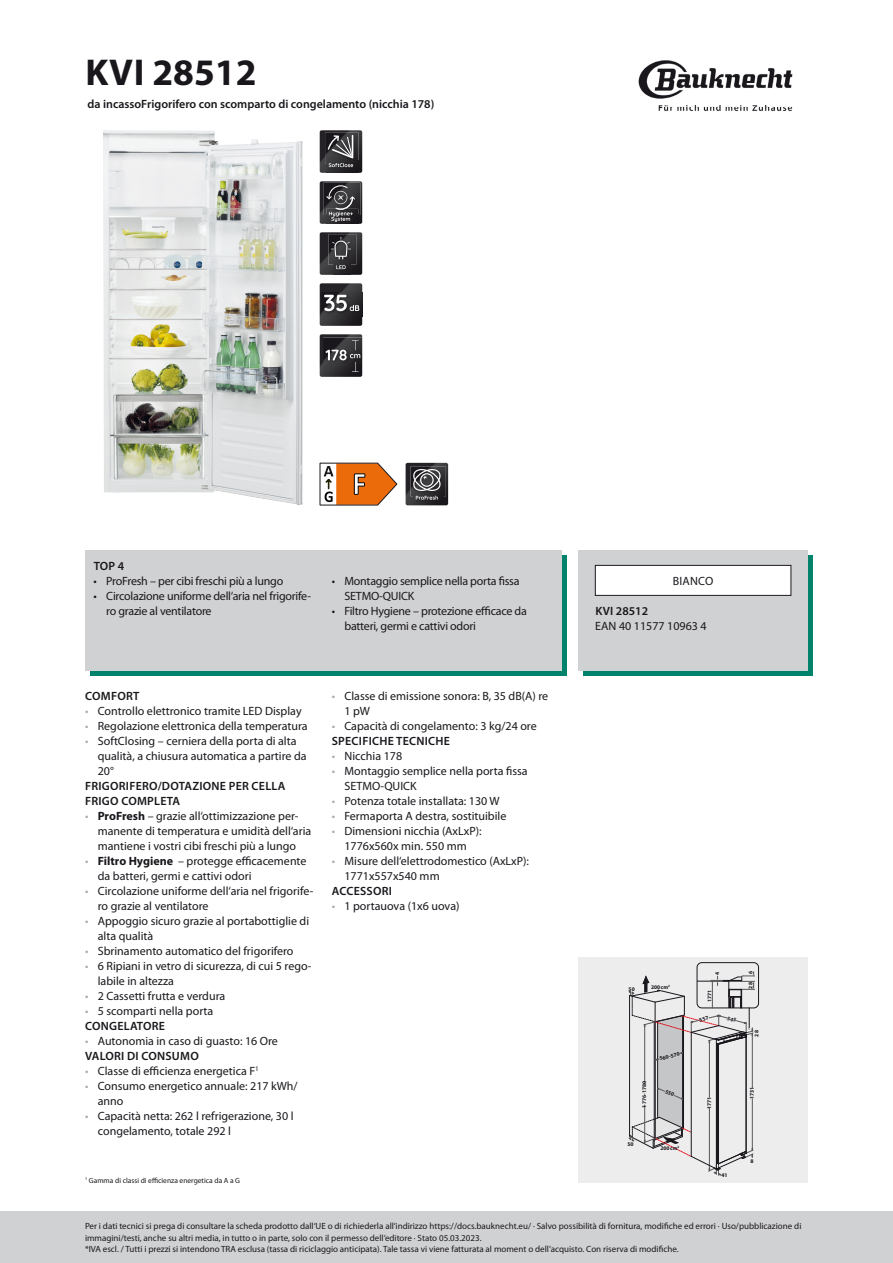
<style>
.page{position:relative;width:893px;height:1263px;background:#fff}
.page>*{position:absolute;margin:0;border:0;box-sizing:border-box;transform-origin:0 0}
.t1{font:700 37.5px "Myriad Pro";color:#1a171c}
.t2{font:12px/15px "Myriad Pro";color:#1a171c}
.t3{font:12px/15px "Myriad Pro";letter-spacing:-.02em;color:#1a171c}
.t4{font:600 12px "Myriad Pro";color:#1a171c}
.t5{font:600 12px/15px "Myriad Pro";letter-spacing:.02em;color:#1a171c}
.t6{font:9px/11.2px "Myriad Pro";color:#1a171c}
.t7{font:7.5px "Myriad Pro";color:#1a171c}
.t8{font:700 5.55px "Myriad Pro";color:#1a171c}
.s1{color:#a7a9ab}
.s2{font-weight:700}
.s3{font-weight:600}
</style>
<div class="page">
<img style="left:638px;top:60px;width:155px;height:52px">
<div style="left:0;top:1212px;width:893px;height:51px;background:#d0d1d2"></div>
<img style="left:103px;top:130px;width:200px;height:375px">
<svg style="left:320px;top:130px;width:42px;height:43px;background:#474649"></svg>
<svg style="left:320px;top:181px;width:42px;height:43px;background:#464447"></svg>
<svg style="left:320px;top:232px;width:42px;height:43px;background:#3b3a3d"></svg>
<svg style="left:320px;top:283px;width:42px;height:43px;background:#484649"></svg>
<svg style="left:320px;top:334px;width:42px;height:43px;background:#403e41"></svg>
<svg style="left:320px;top:463px;width:77px;height:42px"></svg>
<svg style="left:406px;top:463px;width:42px;height:42px;background:#4c4b4e"></svg>
<svg style="left:90px;top:556px;width:477px;height:120px;background:#228f7b"></svg>
<div style="left:85px;top:550px;width:476px;height:120px;background:#d0d1d2"></div>
<div style="left:584px;top:556px;width:229px;height:120px;background:#00836a"></div>
<div style="left:578px;top:550px;width:230px;height:120px;background:#d0d1d2"></div>
<div style="left:595px;top:565px;width:196px;height:30px;background:#fff"></div>
<div style="left:595px;top:565px;width:196px;height:30px;border:1px solid #1a171c"></div>
<div style="left:578px;top:958px;width:230px;height:225px;background:#ededee"></div>
<div style="left:697px;top:962px;width:62px;height:46px;border:1px solid #1a171c;border-radius:5px"></div>
<svg style="left:629px;top:972px;width:126px;height:203px"></svg>
<h1 class="t1" style="left:85px;top:48px;width:173px">KVI 28512</h1>
<p class="t4" style="left:88px;top:97px;width:348px">da incassoFrigorifero con scomparto di congelamento (nicchia 178)</p>
<p class="t4" style="left:94px;top:559px;width:32px">TOP 4</p>
<p class="t3" style="left:94px;top:574px;width:191px">• ProFresh – per cibi freschi più a lungo</p>
<p class="t3" style="left:106px;top:589px;width:206px;text-indent:-13px">• Circolazione uniforme dell‘aria nel frigorife&shy;ro grazie al ventilatore</p>
<p class="t3" style="left:344px;top:574px;width:177px;text-indent:-13px">• Montaggio semplice nella porta fissa<br>SETMO-QUICK</p>
<p class="t3" style="left:344px;top:604px;width:184px;text-indent:-13px">• Filtro Hygiene – protezione efficace da batteri, germi e cattivi odori</p>
<p class="t2" style="left:673px;top:574px;width:42px">BIANCO</p>
<p class="t4" style="left:595px;top:604px;width:54px">KVI 28512</p>
<p class="t2" style="left:595px;top:619px;width:113px">EAN 40 11577 10963 4</p>
<p class="t5" style="left:85px;top:689px;width:56px">COMFORT</p>
<p class="t2" style="left:85px;top:704px;width:218px"><span class="s1">•</span> Controllo elettronico tramite LED Display</p>
<p class="t2" style="left:85px;top:719px;width:224px"><span class="s1">•</span> Regolazione elettronica della temperatura</p>
<p class="t2" style="left:98px;top:734px;width:210px;text-indent:-13px"><span class="s1">•</span> SoftClosing – cerniera della porta di alta qualità, a chiusura automatica a partire da<br>20°</p>
<p class="t5" style="left:85px;top:779px;width:202px">FRIGORIFERO/DOTAZIONE PER CELLA<br>FRIGO COMPLETA</p>
<p class="t2" style="left:98px;top:809px;width:215px;text-indent:-13px"><span class="s1">•</span> <span class="s2">ProFresh</span> – grazie all‘ottimizzazione per&shy;manente di temperatura e umidità dell‘aria mantiene i vostri cibi freschi più a lungo</p>
<p class="t2" style="left:98px;top:854px;width:210px;text-indent:-13px"><span class="s1">•</span> <span class="s2">Filtro Hygiene</span> – protegge efficacemente da batteri, germi e cattivi odori</p>
<p class="t2" style="left:98px;top:884px;width:217px;text-indent:-13px"><span class="s1">•</span> Circolazione uniforme dell‘aria nel frigorife&shy;ro grazie al ventilatore</p>
<p class="t2" style="left:98px;top:914px;width:213px;text-indent:-13px"><span class="s1">•</span> Appoggio sicuro grazie al portabottiglie di alta qualità</p>
<p class="t2" style="left:85px;top:944px;width:210px"><span class="s1">•</span> Sbrinamento automatico del frigorifero</p>
<p class="t2" style="left:98px;top:959px;width:215px;text-indent:-13px"><span class="s1">•</span> 6 Ripiani in vetro di sicurezza, di cui 5 rego&shy;labile in altezza</p>
<p class="t2" style="left:85px;top:989px;width:142px"><span class="s1">•</span> 2 Cassetti frutta e verdura</p>
<p class="t2" style="left:85px;top:1004px;width:130px"><span class="s1">•</span> 5 scomparti nella porta<br><span class="s3">CONGELATORE</span></p>
<p class="t2" style="left:85px;top:1034px;width:194px"><span class="s1">•</span> Autonomia in caso di guasto: 16 Ore<br><span class="s3">VALORI DI CONSUMO</span></p>
<p class="t2" style="left:85px;top:1064px;width:175px"><span class="s1">•</span> Classe di efficienza energetica F<sup>1</sup></p>
<p class="t2" style="left:98px;top:1079px;width:201px;text-indent:-13px"><span class="s1">•</span> Consumo energetico annuale: 217 kWh/ anno</p>
<p class="t2" style="left:98px;top:1109px;width:197px;text-indent:-13px"><span class="s1">•</span> Capacità netta: 262 l refrigerazione, 30 l congelamento, totale 292 l</p>
<p class="t2" style="left:344px;top:689px;width:205px;text-indent:-13px"><span class="s1">•</span> Classe di emissione sonora: B, 35 dB(A) re<br>1 pW</p>
<p class="t2" style="left:332px;top:719px;width:207px"><span class="s1">•</span> Capacità di congelamento: 3 kg/24 ore<br><span class="s3">SPECIFICHE TECNICHE</span></p>
<p class="t2" style="left:332px;top:749px;width:72px"><span class="s1">•</span> Nicchia 178</p>
<p class="t2" style="left:344px;top:764px;width:185px;text-indent:-13px"><span class="s1">•</span> Montaggio semplice nella porta fissa<br>SETMO-QUICK</p>
<p class="t2" style="left:332px;top:794px;width:169px"><span class="s1">•</span> Potenza totale installata: 130 W</p>
<p class="t2" style="left:332px;top:809px;width:176px"><span class="s1">•</span> Fermaporta A destra, sostituibile</p>
<p class="t2" style="left:332px;top:824px;width:152px;text-align:center"><span class="s1">•</span> Dimensioni nicchia (AxLxP):<br>1776x560x min. 550 mm</p>
<p class="t2" style="left:344px;top:854px;width:186px;text-indent:-13px"><span class="s1">•</span> Misure dell‘elettrodomestico (AxLxP):<br>1771x557x540 mm</p>
<p class="t5" style="left:332px;top:884px;width:62px">ACCESSORI</p>
<p class="t2" style="left:332px;top:899px;width:129px"><span class="s1">•</span> 1 portauova (1x6 uova)</p>
<p class="t8" style="left:629px;top:985px;width:8px">50</p>
<p class="t8" style="left:714px;top:975px;width:5px;rotate:-90deg">4</p>
<p class="t8" style="left:747px;top:974px;width:5px;rotate:-90deg">6</p>
<p class="t8" style="left:651px;top:983px;width:20px">200cm<sup>2</sup></p>
<p class="t8" style="left:747px;top:988px;width:8px;rotate:-90deg">28</p>
<p class="t8" style="left:659px;top:1055px;width:22px;rotate:-15deg">560-570</p>
<p class="t8" style="left:706px;top:1002px;width:14px;rotate:-90deg">1771</p>
<p class="t8" style="left:753px;top:1036px;width:8px;rotate:-90deg">28</p>
<p class="t8" style="left:641px;top:1107px;width:28px;rotate:-90deg">1776-1780</p>
<p class="t8" style="left:705px;top:1109px;width:14px;rotate:-90deg">1771</p>
<p class="t8" style="left:748px;top:1099px;width:14px;rotate:-90deg">1731</p>
<p class="t8" style="left:627px;top:1140px;width:8px">50</p>
<p class="t8" style="left:660px;top:1144px;width:20px">200cm<sup>2</sup></p>
<p class="t8" style="left:750px;top:1157px;width:5px">8</p>
<p class="t7" style="left:85px;top:1176px;width:157px"><sup>1</sup> Gamma di classi di efficienza energetica da A a G</p>
<p class="t8" style="left:721px;top:1172px;width:8px">41</p>
<p class="t6" style="left:85px;top:1221px;width:718px">Per i dati tecnici si prega di consultare la scheda prodotto dall‘UE o di richiederla all‘indirizzo https://docs.bauknecht.eu/ · Salvo possibilità di fornitura, modifiche ed errori · Uso/pubblicazione di immagini/testi, anche su altri media, in tutto o in parte, solo con il permesso dell‘editore · Stato 05.03.2023.<br>*IVA escl. / Tutti i prezzi si intendono TRA esclusa (tassa di riciclaggio anticipata). Tale tassa vi viene fatturata al moment o dell’acquisto. Con riserva di modifiche.</p>
</div>
